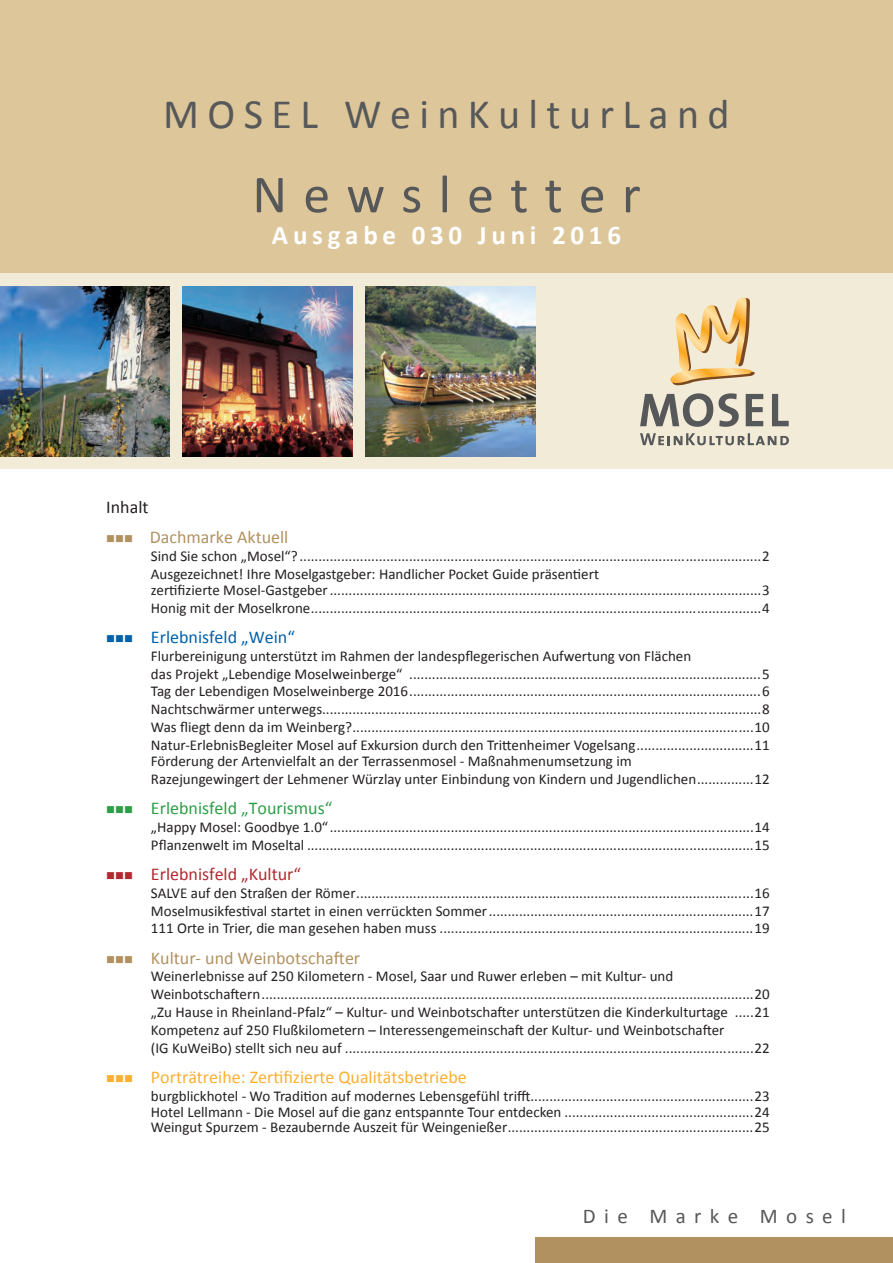
<style>
.page{position:relative;width:893px;height:1263px;background:#fff}
.page>*{position:absolute;margin:0;border:0;box-sizing:border-box;transform-origin:0 0}
.t1{font:54px "Calibri";letter-spacing:.3em;color:#57585a}
.t2{font:42px "Calibri";letter-spacing:.2em;color:#57585a}
.t3{font:700 27px "Calibri";letter-spacing:.175em;color:#fff}
.t4{font:21px "Calibri";letter-spacing:.4em;color:#57585a}
.Inhaltsverzeichnis{font:18px "Calibri";color:#b19160}
.Inhaltsverzeichnis-2{font:18px "Calibri";color:#fbb033}
.Inhaltsverzeichnis-3{font:18px "Calibri";color:#2e9e48}
.Inhaltsverzeichnis-4{font:18px "Calibri";color:#b02a2f}
.Inhaltsverzeichnis-5{font:18px "Calibri";color:#0161ab}
.t5{font:18px "Calibri";color:#231f20}
.Inhaltsverzeichnis-6{font:15px/15.8px "Calibri";color:#231f20}
</style>
<div class="page">
<div style="left:0;top:0;width:893px;height:290px;background:#ddc699"></div>
<div style="left:536px;top:1237px;width:357px;height:26px;background:#b19160"></div>
<div style="left:0;top:274px;width:893px;height:195px;background:#f1ebd8"></div>
<img style="left:0;top:286px;width:170px;height:170px">
<img style="left:183px;top:286px;width:170px;height:170px">
<img style="left:366px;top:286px;width:170px;height:170px">
<svg style="left:640px;top:393px;width:99px;height:34px"></svg>
<svg style="left:746px;top:394px;width:17px;height:32px"></svg>
<svg style="left:772px;top:394px;width:17px;height:32px"></svg>
<svg style="left:640px;top:433px;width:149px;height:12px"></svg>
<svg style="left:670px;top:298px;width:85px;height:88px"></svg>
<p class="t2" style="left:163px;top:88px;width:568px">MOSEL WeinKulturLand</p>
<p class="t1" style="left:252px;top:160px;width:390px">Newsletter</p>
<p class="t3" style="left:272px;top:217px;width:351px">Ausgabe 030 Juni 2016</p>
<p class="t5" style="left:106px;top:496px;width:44px">Inhalt</p>
<p class="Inhaltsverzeichnis" style="left:106px;top:526px;width:184px">■■■ Dachmarke Aktuell</p>
<p class="Inhaltsverzeichnis-6" style="left:151px;top:548px;width:620px">Sind Sie schon „Mosel“?..........................................................................................................................2</p>
<p class="Inhaltsverzeichnis-6" style="left:151px;top:566px;width:620px">Ausgezeichnet! Ihre Moselgastgeber: Handlicher Pocket Guide präsentiert<br>zertifizierte Mosel-Gastgeber..................................................................................................................3</p>
<p class="Inhaltsverzeichnis-6" style="left:151px;top:600px;width:620px">Honig mit der Moselkrone.......................................................................................................................4</p>
<p class="Inhaltsverzeichnis-5" style="left:106px;top:625px;width:190px">■■■ Erlebnisfeld „Wein“</p>
<p class="Inhaltsverzeichnis-6" style="left:151px;top:648px;width:542px">Flurbereinigung unterstützt im Rahmen der landespflegerischen Aufwertung von Flächen</p>
<p class="Inhaltsverzeichnis-6" style="left:151px;top:666px;width:620px">das Projekt „Lebendige Moselweinberge“ .............................................................................................5</p>
<p class="Inhaltsverzeichnis-6" style="left:151px;top:684px;width:620px">Tag der Lebendigen Moselweinberge 2016.............................................................................................6</p>
<p class="Inhaltsverzeichnis-6" style="left:151px;top:701px;width:620px">Nachtschwärmer unterwegs....................................................................................................................8</p>
<p class="Inhaltsverzeichnis-6" style="left:151px;top:719px;width:620px">Was fliegt denn da im Weinberg?..........................................................................................................10</p>
<p class="Inhaltsverzeichnis-6" style="left:151px;top:737px;width:620px">Natur-ErlebnisBegleiter Mosel auf Exkursion durch den Trittenheimer Vogelsang...............................11<br>Förderung der Artenvielfalt an der Terrassenmosel - Maßnahmenumsetzung im</p>
<p class="Inhaltsverzeichnis-6" style="left:151px;top:771px;width:620px">Razejungewingert der Lehmener Würzlay unter Einbindung von Kindern und Jugendlichen...............12</p>
<p class="Inhaltsverzeichnis-3" style="left:106px;top:796px;width:228px">■■■ Erlebnisfeld „Tourismus“</p>
<p class="Inhaltsverzeichnis-6" style="left:151px;top:819px;width:620px">„Happy Mosel: Goodbye 1.0“................................................................................................................14</p>
<p class="Inhaltsverzeichnis-6" style="left:151px;top:837px;width:620px">Pflanzenwelt im Moseltal ......................................................................................................................15</p>
<p class="Inhaltsverzeichnis-4" style="left:106px;top:862px;width:196px">■■■ Erlebnisfeld „Kultur“</p>
<p class="Inhaltsverzeichnis-6" style="left:151px;top:885px;width:620px">SALVE auf den Straßen der Römer.........................................................................................................16</p>
<p class="Inhaltsverzeichnis-6" style="left:151px;top:903px;width:620px">Moselmusikfestival startet in einen verrückten Sommer......................................................................17</p>
<p class="Inhaltsverzeichnis-6" style="left:151px;top:920px;width:620px">111 Orte in Trier, die man gesehen haben muss ...................................................................................19</p>
<p class="Inhaltsverzeichnis" style="left:106px;top:946px;width:255px">■■■ Kultur- und Weinbotschafter</p>
<p class="Inhaltsverzeichnis-6" style="left:151px;top:968px;width:524px">Weinerlebnisse auf 250 Kilometern - Mosel, Saar und Ruwer erleben – mit Kultur- und</p>
<p class="Inhaltsverzeichnis-6" style="left:151px;top:986px;width:620px">Weinbotschaftern..................................................................................................................................20</p>
<p class="Inhaltsverzeichnis-6" style="left:151px;top:1004px;width:620px">„Zu Hause in Rheinland-Pfalz“ – Kultur- und Weinbotschafter unterstützen die Kinderkulturtage .....21</p>
<p class="Inhaltsverzeichnis-6" style="left:151px;top:1022px;width:575px">Kompetenz auf 250 Flußkilometern – Interessengemeinschaft der Kultur- und Weinbotschafter</p>
<p class="Inhaltsverzeichnis-6" style="left:151px;top:1040px;width:620px">(IG KuWeiBo) stellt sich neu auf ............................................................................................................22</p>
<p class="Inhaltsverzeichnis-2" style="left:106px;top:1066px;width:362px">■■■ Porträtreihe: Zertifizierte Qualitätsbetriebe</p>
<p class="Inhaltsverzeichnis-6" style="left:151px;top:1088px;width:620px;text-align:justify">burgblickhotel - Wo Tradition auf modernes Lebensgefühl trifft...........................................................23<br>Hotel Lellmann - Die Mosel auf die ganz entspannte Tour entdecken ..................................................24<br>Weingut Spurzem - Bezaubernde Auszeit für Weingenießer.................................................................25</p>
<p class="t4" style="left:583px;top:1202px;width:265px">Die Marke Mosel</p>
</div>
